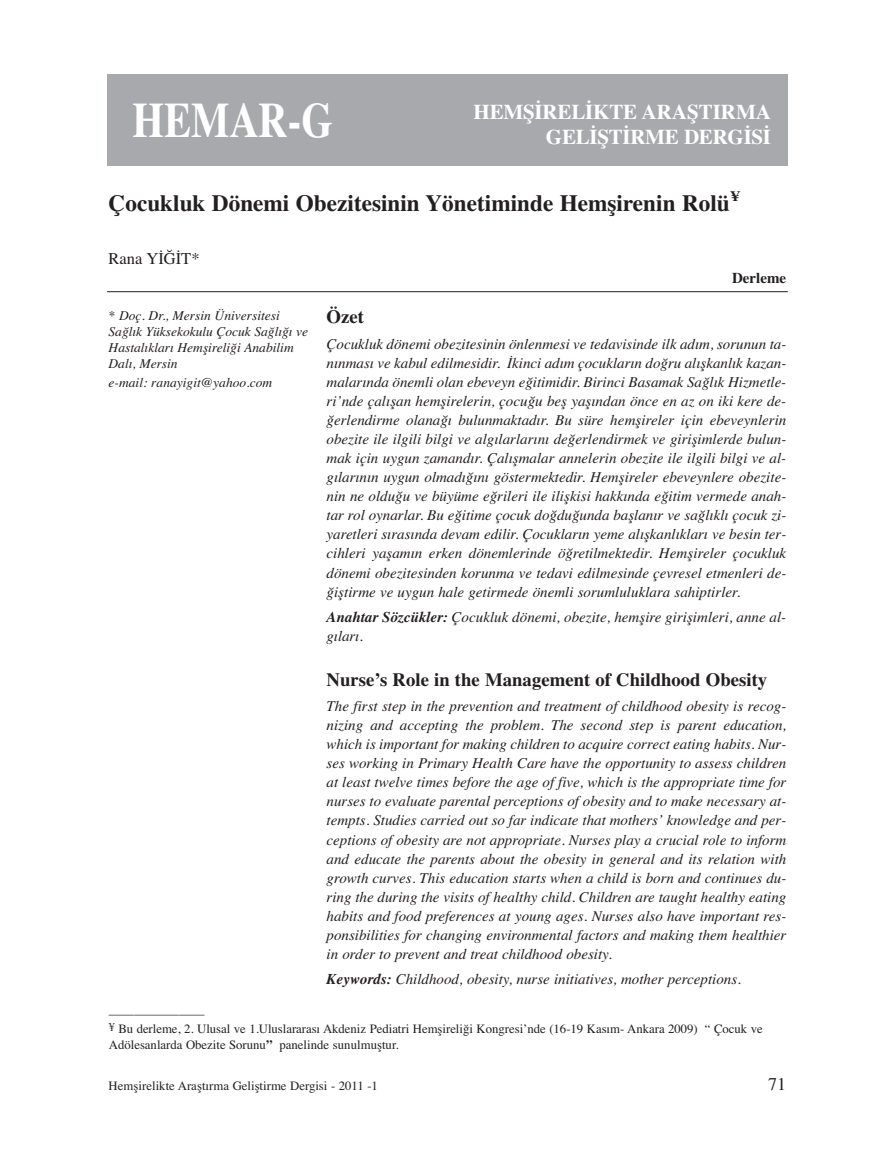
<style>
.page{position:relative;width:893px;height:1169px;background:#fff}
.page>*{position:absolute;margin:0;border:0;box-sizing:border-box;transform-origin:0 0}
.t1{font:700 49.35px "Times TU";color:#fff;scale:.82 1}
.t2{font:700 23.25px "Times TU";color:#231f20}
.t3{font:700 21px/25.2px "Times TU";letter-spacing:-.01em;color:#fff;text-align:right}
.t4{font:700 18.75px "Times TU";color:#231f20}
.t5{font:18px "Times TU";color:#231f20}
.t6{font:16.5px "Times TU";color:#231f20}
.t7{font:italic 15px/19px "Times TU";color:#231f20;text-align:justify}
.t8{font:700 15px "Times TU";color:#231f20}
.t9{font:700 14.4px "Times TU";color:#231f20}
.t10{font:italic 13.5px/16.2px "Times TU";color:#231f20}
.t11{font:12.75px/15.3px "Times TU";color:#231f20}
.s1{font-weight:700}
</style>
<div class="page">
<div style="left:107px;top:74px;width:680px;height:92px;background:#a7a9ac"></div>
<hr style="left:107px;top:291px;width:680px;height:1px;background:#231f20">
<h1 class="t1" style="left:132px;top:104px;width:246px">HEMAR-G</h1>
<h3 class="t3" style="left:473px;top:101px;width:299px">HEMŞİRELİKTE ARAŞTIRMA<br>GELİŞTİRME DERGİSİ</h3>
<h2 class="t2" style="left:109px;top:196px;width:622px">Çocukluk Dönemi Obezitesinin Yönetiminde Hemşirenin Rolü</h2>
<p class="t9" style="left:729px;top:191px;width:9px">¥</p>
<p class="t6" style="left:109px;top:253px;width:92px">Rana YİĞİT*</p>
<p class="t10" style="left:109px;top:308px;width:201px">* Doç. Dr., Mersin Üniversitesi<br>Sağlık Yüksekokulu Çocuk Sağlığı ve<br>Hastalıkları Hemşireliği Anabilim<br>Dalı, Mersin</p>
<p class="t10" style="left:109px;top:375px;width:165px">e-mail: ranayigit@yahoo.com</p>
<p class="t8" style="left:732px;top:273px;width:56px">Derleme</p>
<p class="t4" style="left:326px;top:311px;width:39px">Özet</p>
<p class="t7" style="left:326px;top:336px;width:461px">Çocukluk dönemi obezitesinin önlenmesi ve tedavisinde ilk adım, sorunun ta&shy;nınması ve kabul edilmesidir. İkinci adım çocukların doğru alışkanlık kazan&shy;malarında önemli olan ebeveyn eğitimidir. Birinci Basamak Sağlık Hizmetle&shy;ri’nde çalışan hemşirelerin, çocuğu beş yaşından önce en az on iki kere de&shy;ğerlendirme olanağı bulunmaktadır. Bu süre hemşireler için ebeveynlerin obezite ile ilgili bilgi ve algılarlarını değerlendirmek ve girişimlerde bulun&shy;mak için uygun zamandır. Çalışmalar annelerin obezite ile ilgili bilgi ve al&shy;gılarının uygun olmadığını göstermektedir. Hemşireler ebeveynlere obezite&shy;nin ne olduğu ve büyüme eğrileri ile ilişkisi hakkında eğitim vermede anah&shy;tar rol oynarlar. Bu eğitime çocuk doğduğunda başlanır ve sağlıklı çocuk zi&shy;yaretleri sırasında devam edilir. Çocukların yeme alışkanlıkları ve besin ter&shy;cihleri yaşamın erken dönemlerinde öğretilmektedir. Hemşireler çocukluk dönemi obezitesinden korunma ve tedavi edilmesinde çevresel etmenleri de&shy;ğiştirme ve uygun hale getirmede önemli sorumluluklara sahiptirler.</p>
<p class="t7" style="left:326px;top:609px;width:461px"><span class="s1">Anahtar Sözcükler:</span> Çocukluk dönemi, obezite, hemşire girişimleri, anne al&shy;gıları.</p>
<p class="t4" style="left:326px;top:673px;width:442px">Nurse’s Role in the Management of Childhood Obesity</p>
<p class="t7" style="left:326px;top:698px;width:461px">The first step in the prevention and treatment of childhood obesity is recog&shy;nizing and accepting the problem. The second step is parent education, which is important for making children to acquire correct eating habits. Nur&shy;ses working in Primary Health Care have the opportunity to assess children at least twelve times before the age of five, which is the appropriate time for nurses to evaluate parental perceptions of obesity and to make necessary at&shy;tempts. Studies carried out so far indicate that mothers’ knowledge and per&shy;ceptions of obesity are not appropriate. Nurses play a crucial role to inform and educate the parents about the obesity in general and its relation with growth curves. This education starts when a child is born and continues du&shy;ring the during the visits of healthy child. Children are taught healthy eating habits and food preferences at young ages. Nurses also have important res&shy;ponsibilities for changing environmental factors and making them healthier in order to prevent and treat childhood obesity.</p>
<p class="t7" style="left:326px;top:971px;width:416px"><span class="s1">Keywords:</span> Childhood, obesity, nurse initiatives, mother perceptions.</p>
<p class="t11" style="left:109px;top:1007px;width:655px">–––––––––––––––<br><sup>¥</sup> Bu derleme, 2. Ulusal ve 1.Uluslararası Akdeniz Pediatri Hemşireliği Kongresi’nde (16-19 Kasım- Ankara 2009) “ Çocuk ve<br>Adölesanlarda Obezite Sorunu<span class="s1">”</span> panelinde sunulmuştur.</p>
<p class="t11" style="left:109px;top:1079px;width:271px">Hemşirelikte Araştırma Geliştirme Dergisi - 2011 -1</p>
<p class="t5" style="left:768px;top:1077px;width:20px">71</p>
</div>
